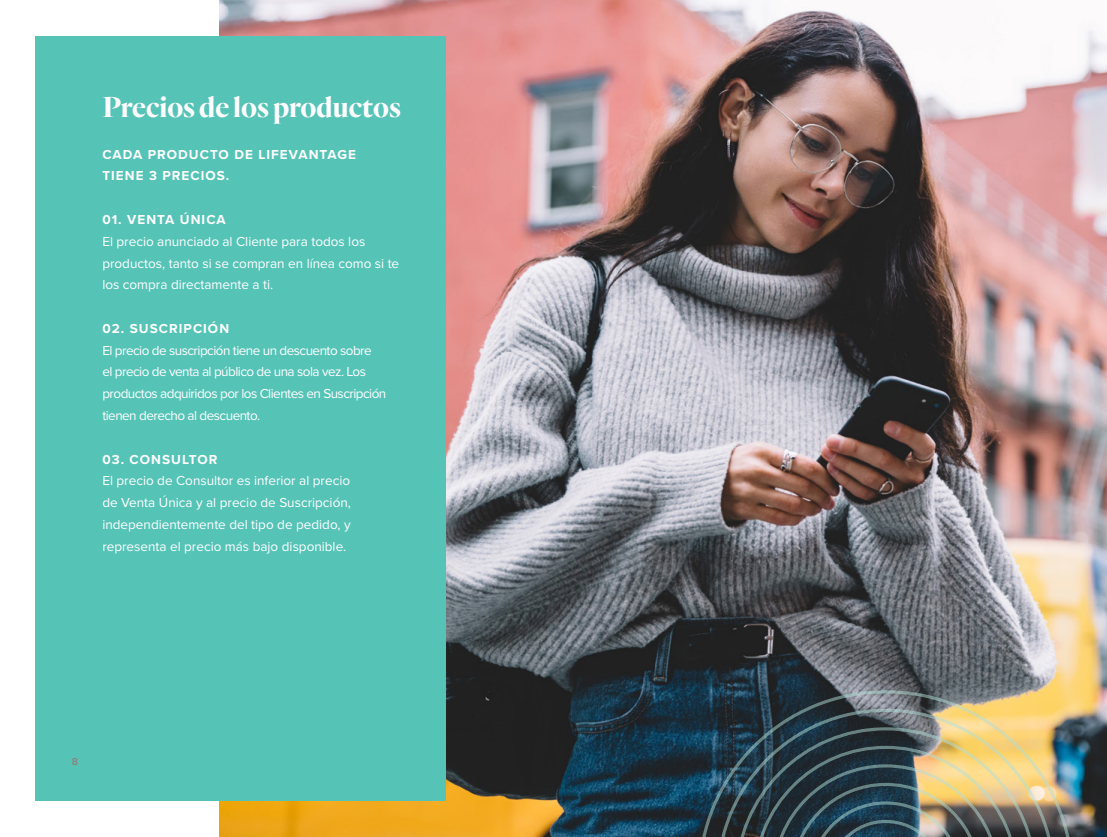
<style>
.page{position:relative;width:1107px;height:837px;background:#fff}
.page>*{position:absolute;margin:0;border:0;box-sizing:border-box;transform-origin:0 0}
.t1{font:700 30px "Quarto";color:#fff}
.t2{font:13.5px/21.8px "Proxima Nova";letter-spacing:-.04em;color:#fff;text-align:justify}
.t3{font:13.5px/21.8px "Proxima Nova";color:#fff}
.t4{font:700 13.5px/20.7px "Proxima Nova";letter-spacing:.075em;color:#fff}
.t5{font:600 10.5px "Proxima Nova";color:#8d8279}
</style>
<div class="page">
<img style="left:219px;top:0;width:888px;height:837px">
<div style="left:35px;top:37px;width:411px;height:764px;background:#56c3b7"></div>
<img style="left:697px;top:689px;width:378px;height:148px">
<h1 class="t1" style="left:102px;top:87px;width:300px">Precios de los productos</h1>
<p class="t4" style="left:102px;top:144px;width:255px">CADA PRODUCTO DE LIFEVANTAGE<br>TIENE 3 PRECIOS.</p>
<p class="t4" style="left:102px;top:209px;width:125px">01. VENTA ÚNICA</p>
<p class="t3" style="left:102px;top:230px;width:298px">El precio anunciado al Cliente para todos los productos, tanto si se compran en línea como si te los compra directamente a ti.</p>
<p class="t4" style="left:102px;top:318px;width:128px">02. SUSCRIPCIÓN</p>
<p class="t2" style="left:102px;top:339px;width:286px;text-align:left">El precio de suscripción tiene un descuento sobre<br>el precio de venta al público de una sola vez. Los productos adquiridos por los Clientes en Suscripción tienen derecho al descuento.</p>
<p class="t4" style="left:102px;top:448px;width:116px">03. CONSULTOR</p>
<p class="t2" style="left:102px;top:469px;width:250px">El precio de Consultor es inferior al precio de Venta Única y al precio de Suscripción, independientemente del tipo de pedido, y representa el precio más bajo disponible.</p>
<p class="t5" style="left:72px;top:754px;width:8px">8</p>
</div>
